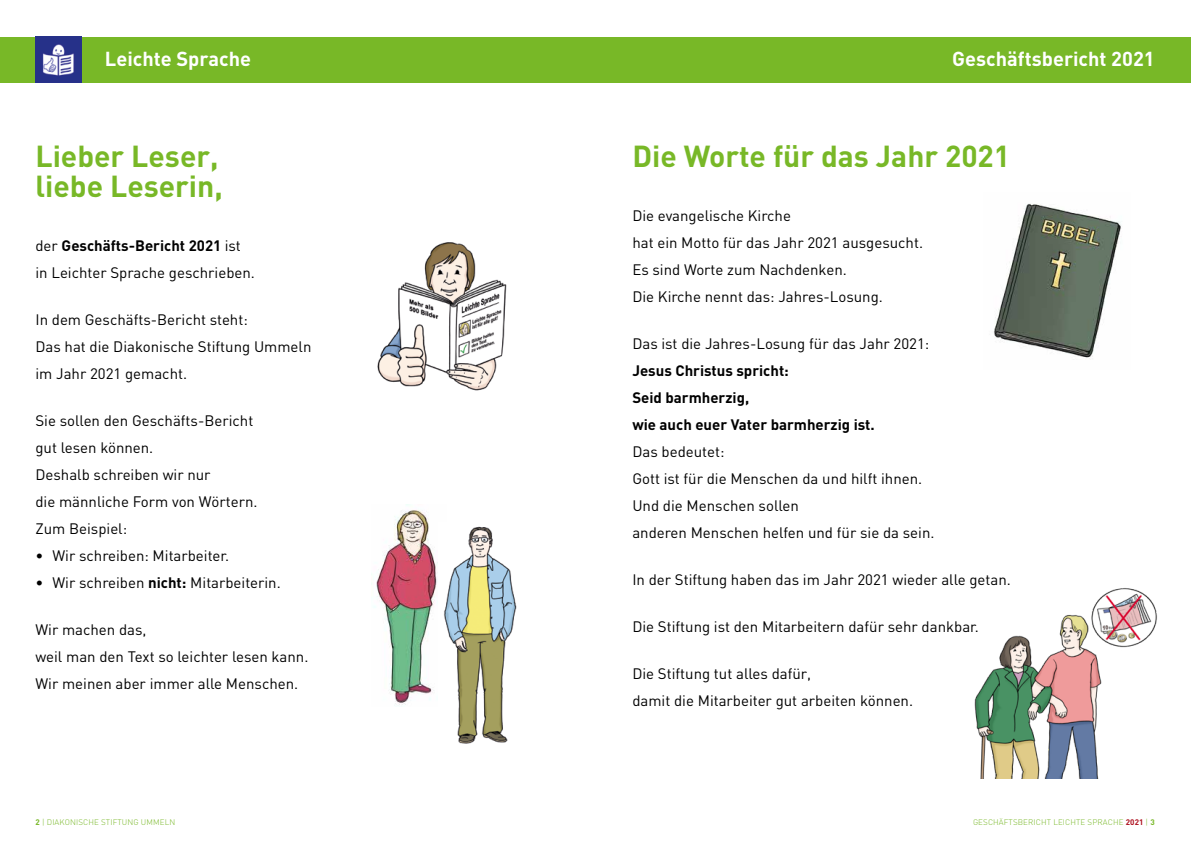
<style>
.page{position:relative;width:1191px;height:842px;background:#fff}
.page>*{position:absolute;margin:0;border:0;box-sizing:border-box;transform-origin:0 0}
.t1{font:700 30px/30px "DIN";color:#78b827}
.t2{font:700 20px "DIN";color:#fff}
.t3{font:15px/27px "DIN";color:#000}
.t4{font:700 15px/27px "DIN";color:#000}
.t5{font:300 8px "DIN";letter-spacing:.015em;color:#78b827}
.s1{font-weight:700}
.s2{font-weight:700;color:#ad101e}
</style>
<div class="page">
<div style="left:0;top:37px;width:1191px;height:45px;background:#78b827"></div>
<img style="left:35px;top:37px;width:46px;height:45px">
<img style="left:377px;top:242px;width:130px;height:149px">
<img style="left:371px;top:505px;width:67px;height:200px">
<img style="left:444px;top:526px;width:73px;height:218px">
<img style="left:994px;top:203px;width:127px;height:156px">
<img style="left:974px;top:588px;width:183px;height:191px">
<h2 class="t2" style="left:105px;top:46px;width:148px">Leichte Sprache</h2>
<h2 class="t2" style="left:952px;top:46px;width:204px">Geschäftsbericht 2021</h2>
<h1 class="t1" style="left:35px;top:140px;width:189px">Lieber Leser, liebe Leserin,</h1>
<p class="t3" style="left:35px;top:231px;width:221px">der <span class="s1">Geschäfts-Bericht 2021</span> ist in Leichter Sprache geschrieben.</p>
<p class="t3" style="left:35px;top:305px;width:277px">In dem Geschäfts-Bericht steht:<br>Das hat die Diakonische Stiftung Ummeln im Jahr 2021 gemacht.</p>
<p class="t3" style="left:35px;top:406px;width:223px">Sie sollen den Geschäfts-Bericht gut lesen können.<br>Deshalb schreiben wir nur<br>die männliche Form von Wörtern.<br>Zum Beispiel:</p>
<p class="t3" style="left:35px;top:541px;width:195px">• Wir schreiben: Mitarbeiter.</p>
<p class="t3" style="left:35px;top:568px;width:247px">• Wir schreiben <span class="s1">nicht:</span> Mitarbeiterin.</p>
<p class="t3" style="left:35px;top:615px;width:274px">Wir machen das,<br>weil man den Text so leichter lesen kann.<br>Wir meinen aber immer alle Menschen.</p>
<p class="t5" style="left:35px;top:817px;width:141px"><span class="s1">2</span> | DIAKONISCHE STIFTUNG UMMELN</p>
<h1 class="t1" style="left:632px;top:140px;width:379px">Die Worte für das Jahr 2021</h1>
<p class="t3" style="left:632px;top:201px;width:292px">Die evangelische Kirche<br>hat ein Motto für das Jahr 2021 ausgesucht.<br>Es sind Worte zum Nachdenken.<br>Die Kirche nennt das: Jahres-Losung.</p>
<p class="t3" style="left:632px;top:329px;width:298px">Das ist die Jahres-Losung für das Jahr 2021:</p>
<p class="t4" style="left:632px;top:356px;width:244px">Jesus Christus spricht:<br>Seid barmherzig,<br>wie auch euer Vater barmherzig ist.</p>
<p class="t3" style="left:632px;top:437px;width:304px">Das bedeutet:<br>Gott ist für die Menschen da und hilft ihnen.<br>Und die Menschen sollen<br>anderen Menschen helfen und für sie da sein.</p>
<p class="t3" style="left:632px;top:565px;width:380px">In der Stiftung haben das im Jahr 2021 wieder alle getan.</p>
<p class="t3" style="left:632px;top:612px;width:348px">Die Stiftung ist den Mitarbeitern dafür sehr dankbar.</p>
<p class="t3" style="left:632px;top:659px;width:282px">Die Stiftung tut alles dafür,<br>damit die Mitarbeiter gut arbeiten können.</p>
<p class="t5" style="left:973px;top:817px;width:183px">GESCHÄFTSBERICHT LEICHTE SPRACHE <span class="s2">2021</span> | <span class="s1">3</span></p>
</div>
